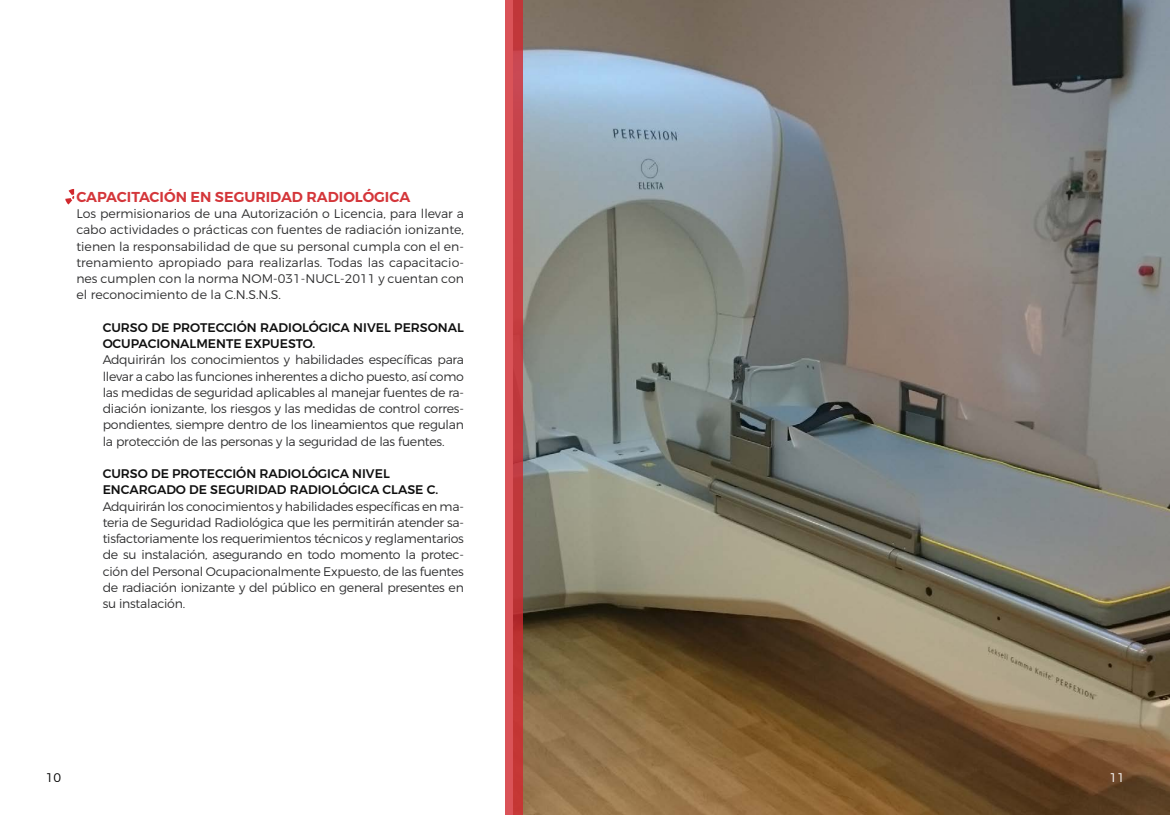
<style>
.page{position:relative;width:1170px;height:815px;background:#fff}
.page>*{position:absolute;margin:0;border:0;box-sizing:border-box;transform-origin:0 0}
.t1{font:600 14.38px "Montserrat";color:#d4363a}
.t2{font:300 12.5px/16.2px "Montserrat";letter-spacing:-.02em;color:#2e2e2f;text-align:justify}
.t3{font:500 12.5px/16.2px "Montserrat";color:#0f0f0f}
.t4{font:300 12.5px "Montserrat";color:#000}
.t5{font:300 12.5px "Montserrat";color:#fff}
</style>
<div class="page">
<svg style="left:65px;top:189px;width:9px;height:16px"></svg>
<img style="left:523px;top:0;width:646px;height:815px">
<svg style="left:505px;top:0;width:18px;height:815px;background:#ce464a"></svg>
<p class="t1" style="left:76px;top:188px;width:20px">CAPACITACI</p>
<p class="t1" style="left:164px;top:188px;width:220px">ÓN EN SEGURI DAD RADIOLÓGICA</p>
<p class="t2" style="left:76px;top:205px;width:389px">Los permisionarios de una Autorización o Licencia, para llevar a cabo actividades o prácticas con fuentes de radiación ionizante, tienen la responsabilidad de que su personal cumpla con el en&shy;trenamiento apropiado para realizarlas. Todas las capacitacio&shy;nes cumplen con la norma NOM-031-NUCL-2011 y cuentan con el reconocimiento de la C.N.S.N.S.</p>
<p class="t3" style="left:103px;top:319px;width:363px">CURSO DE PROTECCIÓN RADIOLÓGICA NIVEL PERSONAL<br>OCUPACIONALMENTE EXPUESTO.</p>
<p class="t2" style="left:103px;top:351px;width:363px">Adquirirán los conocimientos y habilidades específicas para llevar a cabo las funciones inherentes a dicho puesto, así como las medidas de seguridad aplicables al manejar fuentes de ra&shy;diación ionizante, los riesgos y las medidas de control corres&shy;pondientes, siempre dentro de los lineamientos que regulan la protección de las personas y la seguridad de las fuentes.</p>
<p class="t3" style="left:103px;top:466px;width:337px">CURSO DE PROTECCIÓN RADIOLÓGICA NIVEL<br>ENCARGADO DE SEGURIDAD RADIOLÓGICA CLASE C.</p>
<p class="t2" style="left:103px;top:498px;width:363px">Adquirirán los conocimientos y habilidades específicas en ma&shy;teria de Seguridad Radiológica que les permitirán atender sa&shy;tisfactoriamente los requerimientos técnicos y reglamentarios de su instalación, asegurando en todo momento la protec&shy;ción del Personal Ocupacionalmente Expuesto, de las fuentes de radiación ionizante y del público en general presentes en su instalación.</p>
<p class="t4" style="left:46px;top:770px;width:17px">10</p>
<p class="t5" style="left:1109px;top:770px;width:17px">11</p>
</div>
